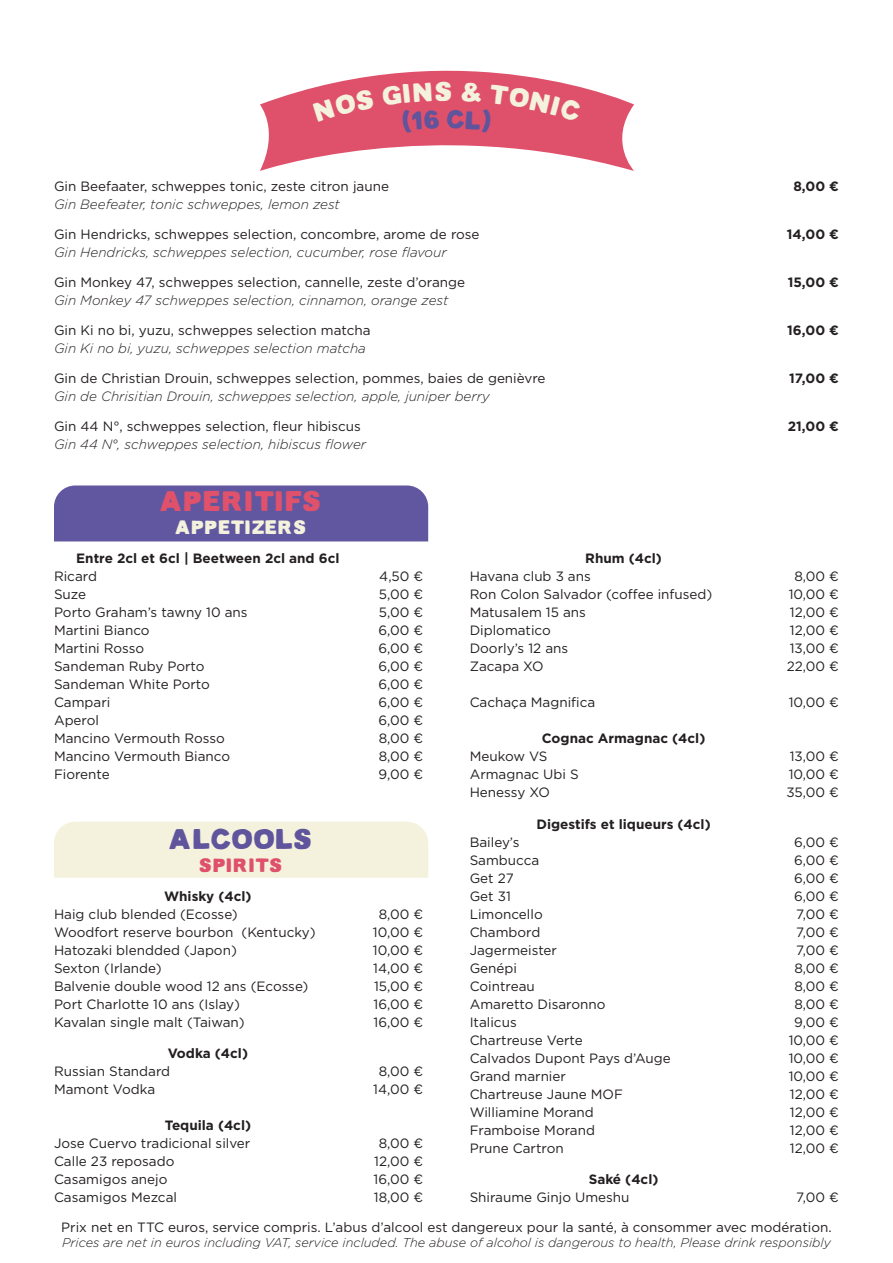
<style>
.page{position:relative;width:893px;height:1263px;background:#fff}
.page>*{position:absolute;margin:0;border:0;box-sizing:border-box;transform-origin:0 0}
.t1{font:28.5px "Lance Sans Regular";color:#e0516b}
.t2{font:28.5px "Lance Sans Regular";color:#60549c}
.t3{font:19.5px "Lance Sans Regular";color:#f4f2dd}
.t4{font:19.5px "Lance Sans Regular";color:#df516b}
.t5{font:13.5px/18px "Gotham";color:#231f20}
.t6{font:italic 300 13.5px "Gotham";color:#231f20}
.t7{font:700 13.5px "Gotham";color:#231f20}
.t8{font:italic 300 12.75px "Gotham";color:#231f20}
</style>
<div class="page">
<div style="left:54px;top:485px;width:374px;height:56px;background:#6157a0"></div>
<div style="left:54px;top:822px;width:374px;height:56px;background:#f4f2dd"></div>
<svg style="left:260px;top:70px;width:374px;height:101px;fill:#df516b"></svg>
<div style="left:313px;top:89px;width:61px;height:33px;background:#df516b"></div>
<div style="left:382px;top:81px;width:200px;height:52px;background:#df516b"></div>
<p class="t5" style="left:54px;top:177px;width:336px">Gin Beefaater, schweppes tonic, zeste citron jaune</p>
<p class="t6" style="left:54px;top:196px;width:287px">Gin Beefeater, tonic schweppes, lemon zest</p>
<p class="t5" style="left:54px;top:225px;width:427px">Gin Hendricks, schweppes selection, concombre, arome de rose</p>
<p class="t6" style="left:54px;top:244px;width:394px">Gin Hendricks, schweppes selection, cucumber, rose flavour</p>
<p class="t5" style="left:54px;top:273px;width:413px">Gin Monkey 47, schweppes selection, cannelle, zeste d’orange</p>
<p class="t6" style="left:54px;top:292px;width:396px">Gin Monkey 47 schweppes selection, cinnamon, orange zest</p>
<p class="t5" style="left:54px;top:321px;width:318px">Gin Ki no bi, yuzu, schweppes selection matcha</p>
<p class="t6" style="left:54px;top:340px;width:313px">Gin Ki no bi, yuzu, schweppes selection matcha</p>
<p class="t5" style="left:54px;top:369px;width:493px">Gin de Christian Drouin, schweppes selection, pommes, baies de genièvre</p>
<p class="t6" style="left:54px;top:388px;width:437px">Gin de Chrisitian Drouin, schweppes selection, apple, juniper berry</p>
<p class="t5" style="left:54px;top:417px;width:308px">Gin 44 N°, schweppes selection, fleur hibiscus</p>
<p class="t6" style="left:54px;top:436px;width:314px">Gin 44 N°, schweppes selection, hibiscus flower</p>
<h1 class="t1" style="left:160px;top:486px;width:164px">APERITIFS</h1>
<h2 class="t3" style="left:175px;top:517px;width:133px">APPETIZERS</h2>
<p class="t7" style="left:76px;top:549px;width:265px">Entre 2cl et 6cl | Beetween 2cl and 6cl</p>
<p class="t5" style="left:54px;top:567px;width:195px">Ricard<br>Suze<br>Porto Graham’s tawny 10 ans<br>Martini Bianco<br>Martini Rosso<br>Sandeman Ruby Porto<br>Sandeman White Porto<br>Campari<br>Aperol<br>Mancino Vermouth Rosso<br>Mancino Vermouth Bianco<br>Fiorente</p>
<p class="t5" style="left:378px;top:567px;width:46px;text-align:justify">4,50 € 5,00 € 5,00 € 6,00 € 6,00 € 6,00 € 6,00 € 6,00 € 6,00 € 8,00 € 8,00 € 9,00 €</p>
<h1 class="t2" style="left:169px;top:823px;width:146px">ALCOOLS</h1>
<h2 class="t4" style="left:199px;top:855px;width:85px">SPIRITS</h2>
<p class="t7" style="left:164px;top:887px;width:89px">Whisky (4cl)</p>
<p class="t5" style="left:54px;top:905px;width:263px">Haig club blended (Ecosse)<br>Woodfort reserve bourbon (Kentucky)<br>Hatozaki blendded (Japon)<br>Sexton (Irlande)<br>Balvenie double wood 12 ans (Ecosse)<br>Port Charlotte 10 ans (Islay)<br>Kavalan single malt (Taiwan)</p>
<p class="t7" style="left:168px;top:1044px;width:82px">Vodka (4cl)</p>
<p class="t5" style="left:54px;top:1062px;width:118px">Russian Standard<br>Mamont Vodka</p>
<p class="t7" style="left:165px;top:1116px;width:88px">Tequila (4cl)</p>
<p class="t5" style="left:54px;top:1134px;width:198px">Jose Cuervo tradicional silver<br>Calle 23 reposado<br>Casamigos anejo<br>Casamigos Mezcal</p>
<p class="t5" style="left:373px;top:904px;width:52px;text-align:center">8,00 €<br>10,00 €<br>10,00 €<br>14,00 €<br>15,00 €<br>16,00 €<br>16,00 €</p>
<p class="t5" style="left:373px;top:1062px;width:52px;text-align:center">8,00 €<br>14,00 €</p>
<p class="t5" style="left:374px;top:1134px;width:51px;text-align:center">8,00 €<br>12,00 €<br>16,00 €<br>18,00 €</p>
<p class="t7" style="left:585px;top:549px;width:78px">Rhum (4cl)</p>
<p class="t5" style="left:470px;top:567px;width:244px">Havana club 3 ans<br>Ron Colon Salvador (coffee infused)<br>Matusalem 15 ans<br>Diplomatico<br>Doorly’s 12 ans<br>Zacapa XO</p>
<p class="t5" style="left:470px;top:693px;width:127px">Cachaça Magnifica</p>
<p class="t7" style="left:542px;top:729px;width:165px">Cognac Armagnac (4cl)</p>
<p class="t5" style="left:470px;top:747px;width:111px">Meukow VS<br>Armagnac Ubi S<br>Henessy XO</p>
<p class="t7" style="left:536px;top:815px;width:176px">Digestifs et liqueurs (4cl)</p>
<p class="t5" style="left:470px;top:833px;width:203px">Bailey’s<br>Sambucca<br>Get 27<br>Get 31<br>Limoncello<br>Chambord<br>Jagermeister<br>Genépi<br>Cointreau<br>Amaretto Disaronno<br>Italicus<br>Chartreuse Verte<br>Calvados Dupont Pays d’Auge<br>Grand marnier<br>Chartreuse Jaune MOF<br>Williamine Morand<br>Framboise Morand<br>Prune Cartron</p>
<p class="t7" style="left:589px;top:1170px;width:71px">Saké (4cl)</p>
<p class="t5" style="left:470px;top:1188px;width:161px">Shiraume Ginjo Umeshu</p>
<p class="t7" style="left:793px;top:177px;width:47px">8,00 €</p>
<p class="t7" style="left:787px;top:225px;width:54px">14,00 €</p>
<p class="t7" style="left:788px;top:273px;width:53px">15,00 €</p>
<p class="t7" style="left:787px;top:321px;width:53px">16,00 €</p>
<p class="t7" style="left:789px;top:369px;width:51px">17,00 €</p>
<p class="t7" style="left:788px;top:417px;width:53px">21,00 €</p>
<p class="t5" style="left:787px;top:567px;width:54px;text-align:center">8,00 €<br>10,00 €<br>12,00 €<br>12,00 €<br>13,00 €<br>22,00 €</p>
<p class="t5" style="left:789px;top:693px;width:52px">10,00 €</p>
<p class="t5" style="left:786px;top:747px;width:54px;text-align:justify">13,00 € 10,00 € 35,00 €</p>
<p class="t5" style="left:789px;top:832px;width:52px;text-align:center">6,00 €<br>6,00 €<br>6,00 €<br>6,00 €<br>7,00 €<br>7,00 €<br>7,00 €<br>8,00 €<br>8,00 €<br>8,00 €<br>9,00 €<br>10,00 €<br>10,00 €<br>10,00 €<br>12,00 €<br>12,00 €<br>12,00 €<br>12,00 €</p>
<p class="t5" style="left:796px;top:1188px;width:44px">7,00 €</p>
<p class="t5" style="left:61px;top:1218px;width:772px">Prix net en TTC euros, service compris. L’abus d’alcool est dangereux pour la santé, à consommer avec modération.</p>
<p class="t8" style="left:62px;top:1235px;width:770px">Prices are net in euros including VAT, service included. The abuse of alcohol is dangerous to health, Please drink responsibly</p>
</div>
